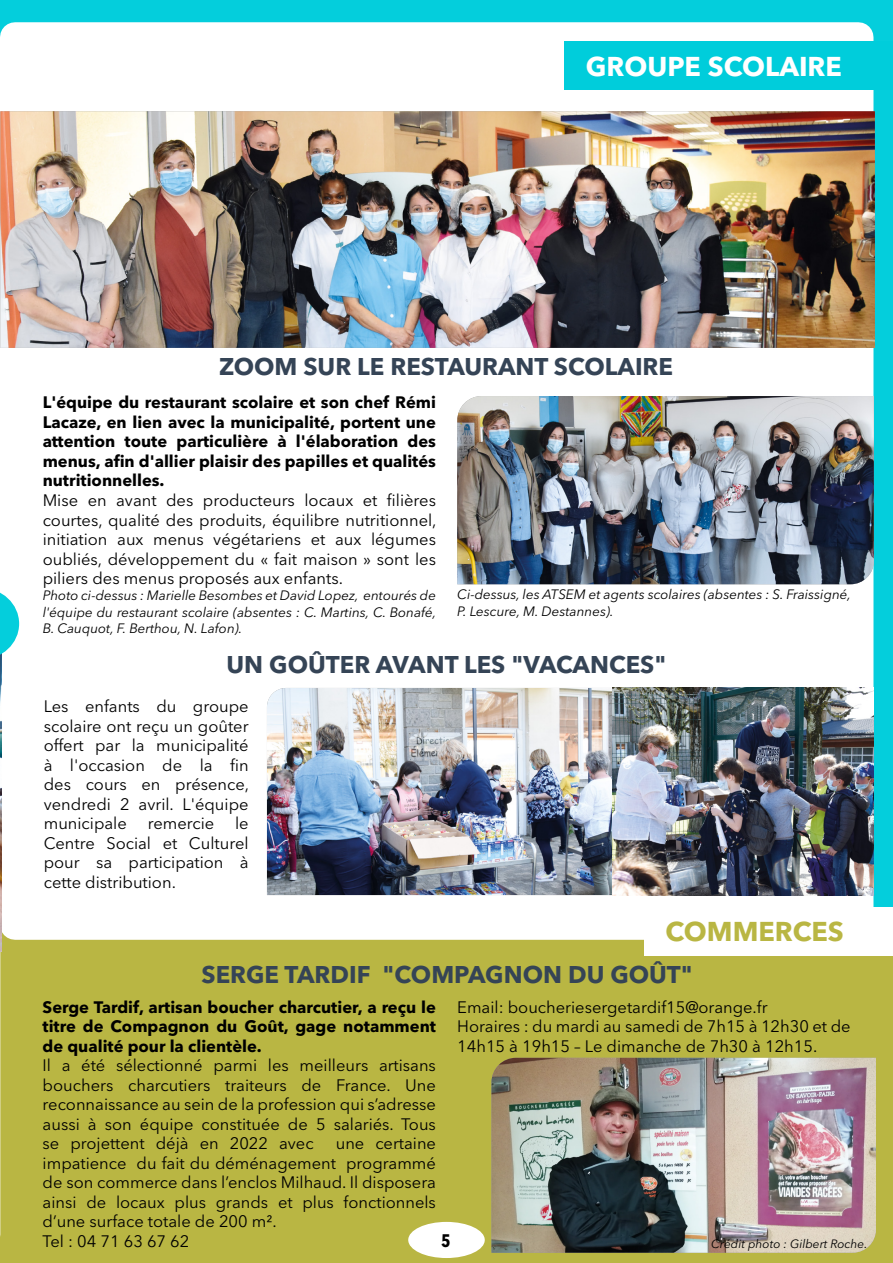
<style>
.page{position:relative;width:893px;height:1263px;background:#fff}
.page>*{position:absolute;margin:0;border:0;box-sizing:border-box;transform-origin:0 0}
.t1{font:700 27px "Avenir Next LT Pro";color:#fff}
.t2{font:700 27px "Avenir Next LT Pro";color:#b9b643}
.t3{font:700 24px "Avenir Next LT Pro";color:#354456}
.t4{font:700 condensed 18px "Avenir Next LT Pro";color:#000}
.t5{font:16.5px/19.5px "Avenir Next LT Pro";color:#000;text-align:justify}
.t6{font:700 16.5px/19.5px "Avenir Next LT Pro";color:#000;text-align:justify}
.t7{font:italic 13.5px/16.5px "Avenir Next LT Pro";color:#000;text-align:justify}
.t8{font:italic 12px "Avenir Next LT Pro";color:#000}
.s1{color:#fff}
</style>
<div class="page">
<div style="left:0;top:0;width:893px;height:907px;background:#04cedc"></div>
<div style="left:0;top:922px;width:893px;height:341px;background:#b9b643"></div>
<div style="left:15px;top:37px;width:843px;height:888px;background:#fff"></div>
<div style="left:0;top:22px;width:873px;height:918px;border:30px solid #fff"></div>
<div style="left:564px;top:41px;width:328px;height:49px;background:#00cddb"></div>
<img style="left:19px;top:111px;width:856px;height:237px">
<img style="left:267px;top:688px;width:345px;height:207px">
<div style="left:408px;top:1222px;width:77px;height:36px;background:#fff;border-radius:50%"></div>
<img style="left:457px;top:396px;width:417px;height:188px">
<div style="left:644px;top:907px;width:249px;height:48px;background:#fff"></div>
<img style="left:491px;top:1058px;width:385px;height:195px">
<img style="left:612px;top:688px;width:261px;height:207px">
<svg style="left:0;top:22px;width:19px;height:1215px"></svg>
<h1 class="t1" style="left:586px;top:50px;width:258px">GROUPE SCOLAIRE</h1>
<h2 class="t3" style="left:219px;top:352px;width:456px">ZOOM SUR LE RESTAURANT SCOLAIRE</h2>
<p class="t6" style="left:43px;top:393px;width:395px">L'équipe du restaurant scolaire et son chef Rémi Lacaze, en lien avec la municipalité, portent une attention toute particulière à l'élaboration des menus, afin d'allier plaisir des papilles et qualités nutritionnelles.</p>
<p class="t5" style="left:43px;top:490px;width:395px">Mise en avant des producteurs locaux et filières courtes, qualité des produits, équilibre nutritionnel, initiation aux menus végétariens et aux légumes oubliés, développement du « fait maison » sont les piliers des menus proposés aux enfants.</p>
<p class="t7" style="left:43px;top:587px;width:395px">Photo ci-dessus : Marielle Besombes et David Lopez, entourés de l'équipe du restaurant scolaire (absentes : C. Martins, C. Bonafé, B. Cauquot, F. Berthou, N. Lafon).</p>
<p class="t7" style="left:457px;top:586px;width:395px">Ci-dessus, les ATSEM et agents scolaires (absentes : S. Fraissigné,<br>P. Lescure, M. Destannes).</p>
<h2 class="t3" style="left:227px;top:650px;width:441px">UN GOÛTER AVANT LES "VACANCES"</h2>
<p class="t5" style="left:44px;top:696px;width:207px">Les enfants du groupe scolaire ont reçu un goûter offert par la municipalité à l'occasion de la fin des cours en présence, vendredi 2 avril. L'équipe municipale</p>
<p class="t5" style="left:44px;top:813px;width:206px;text-indent:191px">le Centre Social et Culturel pour sa participation à cette distribution.</p>
<p class="t5" style="left:148px;top:813px;width:68px">remercie</p>
<h1 class="t2" style="left:665px;top:915px;width:198px">COMMERCES<span class="s1">R</span></h1>
<h2 class="t3" style="left:202px;top:960px;width:493px">SERGE TARDIF "COMPAGNON DU GOÛT"</h2>
<p class="t6" style="left:43px;top:997px;width:395px">Serge Tardif, artisan boucher charcutier, a reçu le titre de Compagnon du Goût, gage notamment de qualité pour la clientèle.</p>
<p class="t5" style="left:43px;top:1056px;width:395px">Il a été sélectionné parmi les meilleurs artisans bouchers charcutiers traiteurs de France. Une reconnaissance au sein de la profession qui s’adresse aussi à son équipe constituée de 5 salariés. Tous se projettent déjà en 2022 avec</p>
<p class="t5" style="left:43px;top:1134px;width:395px;text-align:left;text-indent:293px">une certaine impatience du fait du déménagement programmé de son commerce dans l’enclos Milhaud. Il disposera ainsi de locaux plus grands et plus fonctionnels d’une surface totale de 200 m².<br>Tel : 04 71 63 67 62</p>
<p class="t4" style="left:441px;top:1229px;width:11px">5</p>
<p class="t5" style="left:457px;top:997px;width:395px;text-align:left">Email: boucheriesergetardif15@orange.fr<br>Horaires : du mardi au samedi de 7h15 à 12h30 et de<br>14h15 à 19h15 – Le dimanche de 7h30 à 12h15.</p>
<p class="t8" style="left:711px;top:1237px;width:158px">Crédit photo : Gilbert Roche.</p>
</div>
